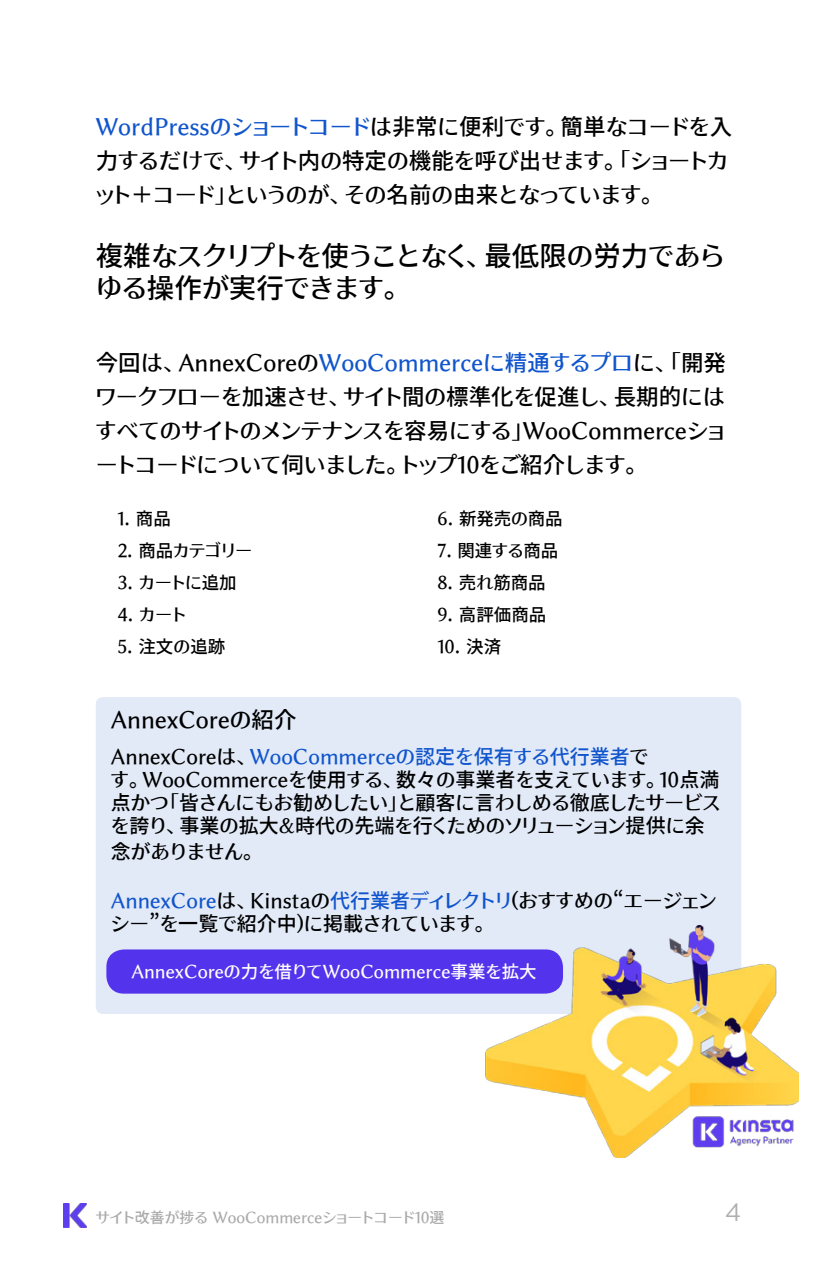
<style>
.page{position:relative;width:837px;height:1276px;background:#fff}
.page>*{position:absolute;margin:0;border:0;box-sizing:border-box;transform-origin:0 0}
.t1{font:27.5px/31.5px "Gen Ei Late Go P v 2";color:#000}
.t2{font:25px "Brandon Text";color:#aeaeae}
.t3{font:22.5px/33.8px "Gen Ei Late Go P v 2";color:#000}
.t4{font:20px/23px "Gen Ei Late Go P v 2";color:#000}
.t5{font:17.5px "Gen Ei Late Go P v 2";letter-spacing:-.01em;color:#000}
.t6{font:17.5px "Gen Ei Late Go P v 2";color:#fff}
.t7{font:15px "Gen Ei Late Go P v 2";color:#aaa}
.s1{color:#15c}
</style>
<div class="page">
<img style="left:64px;top:1203px;width:23px;height:24px">
<div style="left:96px;top:697px;width:645px;height:317px;background:#e2eaf8;border-radius:7px"></div>
<div style="left:106px;top:949px;width:456px;height:44px;background:#5333ec;border-radius:18px"></div>
<img style="left:485px;top:926px;width:313px;height:231px">
<p class="t3" style="left:96px;top:110px;width:637px"><span class="s1">WordPressのショートコード</span>は非常に便利です。簡単なコードを入力するだけで、サイト内の特定の機能を呼び出せます。「ショートカット＋コード」というのが、その名前の由来となっています。</p>
<p class="t1" style="left:96px;top:240px;width:630px">複雑なスクリプトを使うことなく、最低限の労力であらゆる操作が実行できます。</p>
<p class="t3" style="left:96px;top:347px;width:631px;text-align:justify">今回は、AnnexCoreの<span class="s1">WooCommerceに精通するプロ</span>に、「開発ワークフローを加速させ、サイト間の標準化を促進し、長期的にはすべてのサイトのメンテナンスを容易にする」WooCommerceショートコードについて伺いました。トップ10をご紹介します。</p>
<p class="t5" style="left:117px;top:507px;width:55px">1. 商品</p>
<p class="t5" style="left:437px;top:507px;width:126px">6. 新発売の商品</p>
<p class="t5" style="left:117px;top:539px;width:136px">2. 商品カテゴリー</p>
<p class="t5" style="left:437px;top:539px;width:122px">7. 関連する商品</p>
<p class="t5" style="left:117px;top:571px;width:121px">3. カートに追加</p>
<p class="t5" style="left:437px;top:571px;width:110px">8. 売れ筋商品</p>
<p class="t5" style="left:117px;top:603px;width:70px">4. カート</p>
<p class="t5" style="left:437px;top:603px;width:110px">9. 高評価商品</p>
<p class="t5" style="left:117px;top:635px;width:109px">5. 注文の追跡</p>
<p class="t5" style="left:437px;top:635px;width:65px">10. 決済</p>
<p class="t3" style="left:111px;top:703px;width:187px">AnnexCoreの紹介</p>
<p class="t4" style="left:111px;top:745px;width:611px">AnnexCoreは、<span class="s1">WooCommerceの認定を保有する代行業者</span>で<br>す。WooCommerceを使用する、数々の事業者を支えています。10点満点かつ「皆さんにもお勧めしたい」と顧客に言わしめる徹底したサービスを誇り、事業の拡大＆時代の先端を行くためのソリューション提供に余</p>
<p class="t4" style="left:111px;top:840px;width:147px">念がありません。</p>
<p class="t4" style="left:111px;top:889px;width:606px"><span class="s1">AnnexCore</span>は、Kinstaの<span class="s1">代行業者ディレクトリ</span>（おすすめの“エージェンシー”を一覧で紹介中）に掲載されています。</p>
<p class="t6" style="left:131px;top:960px;width:406px">AnnexCoreの力を借りてWooCommerce事業を拡大</p>
<p class="t7" style="left:96px;top:1207px;width:350px">サイト改善が捗る WooCommerceショートコード10選</p>
<p class="t2" style="left:725px;top:1195px;width:17px">4</p>
</div>
